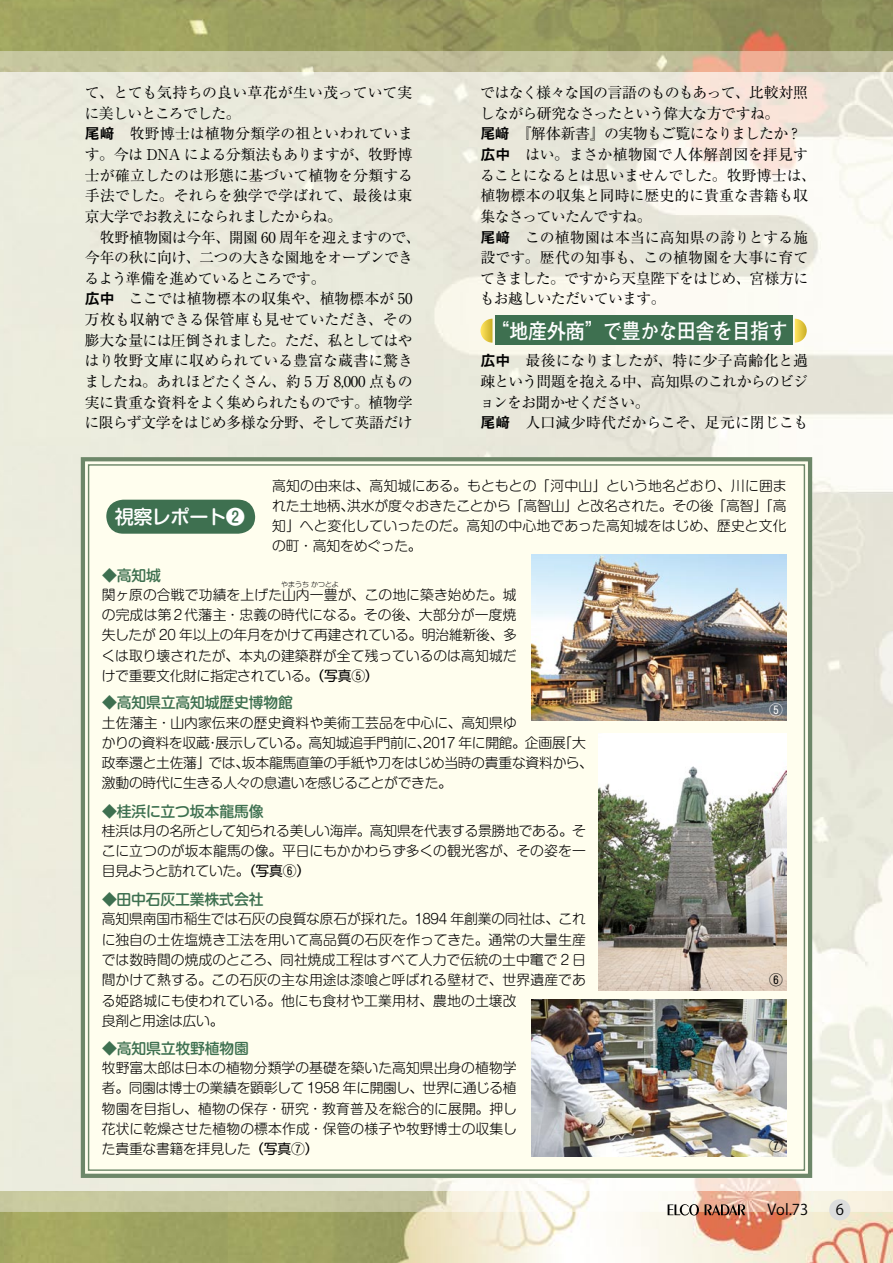
<style>
.page{position:relative;width:893px;height:1263px;background:#fff}
.page>*{position:absolute;margin:0;border:0;box-sizing:border-box;transform-origin:0 0}
.t1{font:700 21.3px "Futo Go B101 Pro";letter-spacing:-.03em;color:#fff;scale:.9 1}
.t2{font:500 19.2px "Shin M Go Pro";letter-spacing:-.025em;color:#fff}
.t3{font:14.85px/20.5px "Ryumin Pro";letter-spacing:-.02em;color:#000}
.t4{font:500 14.85px "Shin M Go Pro";letter-spacing:-.01em;color:#3e7050}
.t5{font:14.85px "Koz Go Pro";color:#000}
.t6{font:300 13.8px/20.2px "Shin M Go Pro";color:#000;text-align:justify}
.t7{font:300 13.8px/20.2px "Shin M Go Pro";letter-spacing:-.02em;color:#000}
.t8{font:13.8px "Shin M Go Pro";color:#000}
.t9{font:13.8px "Shin M Go Pro";color:#fff}
.t10{font:300 6.9px "Shin M Go Pro";color:#000}
.s1{font-family:"Midashi Go MB31"}
.s2{font-weight:400}
</style>
<div class="page">
<img style="left:0;top:0;width:893px;height:72px">
<img style="left:0;top:1191px;width:893px;height:72px">
<img style="left:0;top:72px;width:893px;height:1119px">
<div style="left:495px;top:315px;width:297px;height:30px;background:#3e7050"></div>
<svg style="left:480px;top:319px;width:12px;height:24px"></svg>
<svg style="left:795px;top:319px;width:12px;height:24px"></svg>
<div style="left:79px;top:455px;width:735px;height:725px;background:#fffeee"></div>
<div style="left:106px;top:500px;width:149px;height:34px;background:#3e7050;border-radius:17px"></div>
<img style="left:531px;top:555px;width:256px;height:166px">
<img style="left:598px;top:733px;width:189px;height:258px">
<img style="left:531px;top:999px;width:256px;height:158px">
<svg style="left:668px;top:1204px;width:31px;height:11px"></svg>
<svg style="left:705px;top:1204px;width:40px;height:11px"></svg>
<div style="left:829px;top:1199px;width:21px;height:21px;background:#dcdddd;border-radius:50%"></div>
<p class="t3" style="left:85px;top:81px;width:338px">て、とても気持ちの良い草花が生い茂っていて実に美しいところでした。<br><span class="s1">尾﨑</span>　牧野博士は植物分類学の祖といわれています。今は DNA による分類法もありますが、牧野博士が確立したのは形態に基づいて植物を分類する手法でした。それらを独学で学ばれて、最後は東京大学でお教えになられましたからね。<br>　牧野植物園は今年、開園 60 周年を迎えますので、今年の秋に向け、二つの大きな園地をオープンできるよう準備を進めているところです。<br><span class="s1">広中</span>　ここでは植物標本の収集や、植物標本が 50万枚も収納できる保管庫も見せていただき、その膨大な量には圧倒されました。ただ、私としてはやはり牧野文庫に収められている豊富な蔵書に驚きましたね。あれほどたくさん、約 5 万 8,000 点もの実に貴重な資料をよく集められたものです。植物学に限らず文学をはじめ多様な分野、そして英語だけ</p>
<p class="t3" style="left:480px;top:81px;width:338px">ではなく様々な国の言語のものもあって、比較対照しながら研究なさったという偉大な方ですね。<br><span class="s1">尾﨑</span>　『解体新書』の実物もご覧になりましたか？<span class="s1">広中</span>　はい。まさか植物園で人体解剖図を拝見することになるとは思いませんでした。牧野博士は、植物標本の収集と同時に歴史的に貴重な書籍も収集なさっていたんですね。<br><span class="s1">尾﨑</span>　この植物園は本当に高知県の誇りとする施設です。歴代の知事も、この植物園を大事に育ててきました。ですから天皇陛下をはじめ、宮様方にもお越しいただいています。</p>
<h1 class="t1" style="left:491px;top:313px;width:332px">“地産外商”で豊かな田舎を目指す</h1>
<p class="t3" style="left:480px;top:349px;width:330px"><span class="s1">広中</span>　最後になりましたが、特に少子高齢化と過疎という問題を抱える中、高知県のこれからのビジョンをお聞かせください。<br><span class="s1">尾﨑</span>　人口減少時代だからこそ、足元に閉じこも</p>
<h2 class="t2" style="left:115px;top:501px;width:132px">視察レポート❷</h2>
<p class="t6" style="left:272px;top:474px;width:516px">高知の由来は、高知城にある。もともとの「河中山」という地名どおり、川に囲まれた土地柄、洪水が度々おきたことから「高智山」と改名された。その後「高智」「高知」へと変化していったのだ。高知の中心地であった高知城をはじめ、歴史と文化の町・高知をめぐった。</p>
<p class="t4" style="left:102px;top:563px;width:60px">◆高知城</p>
<p class="t6" style="left:102px;top:583px;width:416px">関ヶ原の合戦で功績を上げた山内一豊が、この地に築き始めた。城</p>
<p class="t10" style="left:281px;top:579px;width:59px">やまうち かつとよ</p>
<p class="t6" style="left:102px;top:603px;width:417px">の完成は第２代藩主・忠義の時代になる。その後、大部分が一度焼失したが 20 年以上の年月をかけて再建されている。明治維新後、多くは取り壊されたが、本丸の建築群が全て残っているのは高知城だけで重要文化財に指定されている。<span class="s2">（写真⑤）</span></p>
<p class="t4" style="left:102px;top:691px;width:193px">◆高知県立高知城歴史博物館</p>
<p class="t6" style="left:102px;top:711px;width:416px">土佐藩主・山内家伝来の歴史資料や美術工芸品を中心に、高知県ゆ</p>
<p class="t7" style="left:102px;top:731px;width:493px">かりの資料を収蔵・展示している。高知城追手門前に、2017 年に開館。企画展「大政奉還と土佐藩」では、坂本龍馬直筆の手紙や刀をはじめ当時の貴重な資料から、激動の時代に生きる人々の息遣いを感じることができた。</p>
<p class="t4" style="left:102px;top:799px;width:163px">◆桂浜に立つ坂本龍馬像</p>
<p class="t6" style="left:102px;top:819px;width:486px">桂浜は月の名所として知られる美しい海岸。高知県を代表する景勝地である。そこに立つのが坂本龍馬の像。平日にもかかわらず多くの観光客が、その姿を一目見ようと訪れていた。<span class="s2">（写真⑥）</span></p>
<p class="t4" style="left:102px;top:887px;width:163px">◆田中石灰工業株式会社</p>
<p class="t6" style="left:102px;top:907px;width:486px">高知県南国市稲生では石灰の良質な原石が採れた。1894 年創業の同社は、これに独自の土佐塩焼き工法を用いて高品質の石灰を作ってきた。通常の大量生産では数時間の焼成のところ、同社焼成工程はすべて人力で伝統の土中竃で 2 日間かけて熱する。この石灰の主な用途は漆喰と呼ばれる壁材で、世界遺産であ</p>
<p class="t6" style="left:102px;top:989px;width:416px">る姫路城にも使われている。他にも食材や工業用材、農地の土壌改良剤と用途は広い。</p>
<p class="t4" style="left:102px;top:1036px;width:148px">◆高知県立牧野植物園</p>
<p class="t6" style="left:102px;top:1056px;width:417px">牧野富太郎は日本の植物分類学の基礎を築いた高知県出身の植物学者。同園は博士の業績を顕彰して 1958 年に開園し、世界に通じる植物園を目指し、植物の保存・研究・教育普及を総合的に展開。押し花状に乾燥させた植物の標本作成・保管の様子や牧野博士の収集した貴重な書籍を拝見した<span class="s2">（写真⑦）</span></p>
<p class="t9" style="left:769px;top:699px;width:15px">⑤</p>
<p class="t8" style="left:769px;top:969px;width:15px">⑥</p>
<p class="t8" style="left:769px;top:1135px;width:15px">⑦</p>
<p class="t5" style="left:767px;top:1200px;width:42px">Vol.73</p>
<p class="t5" style="left:836px;top:1200px;width:10px">6</p>
</div>
